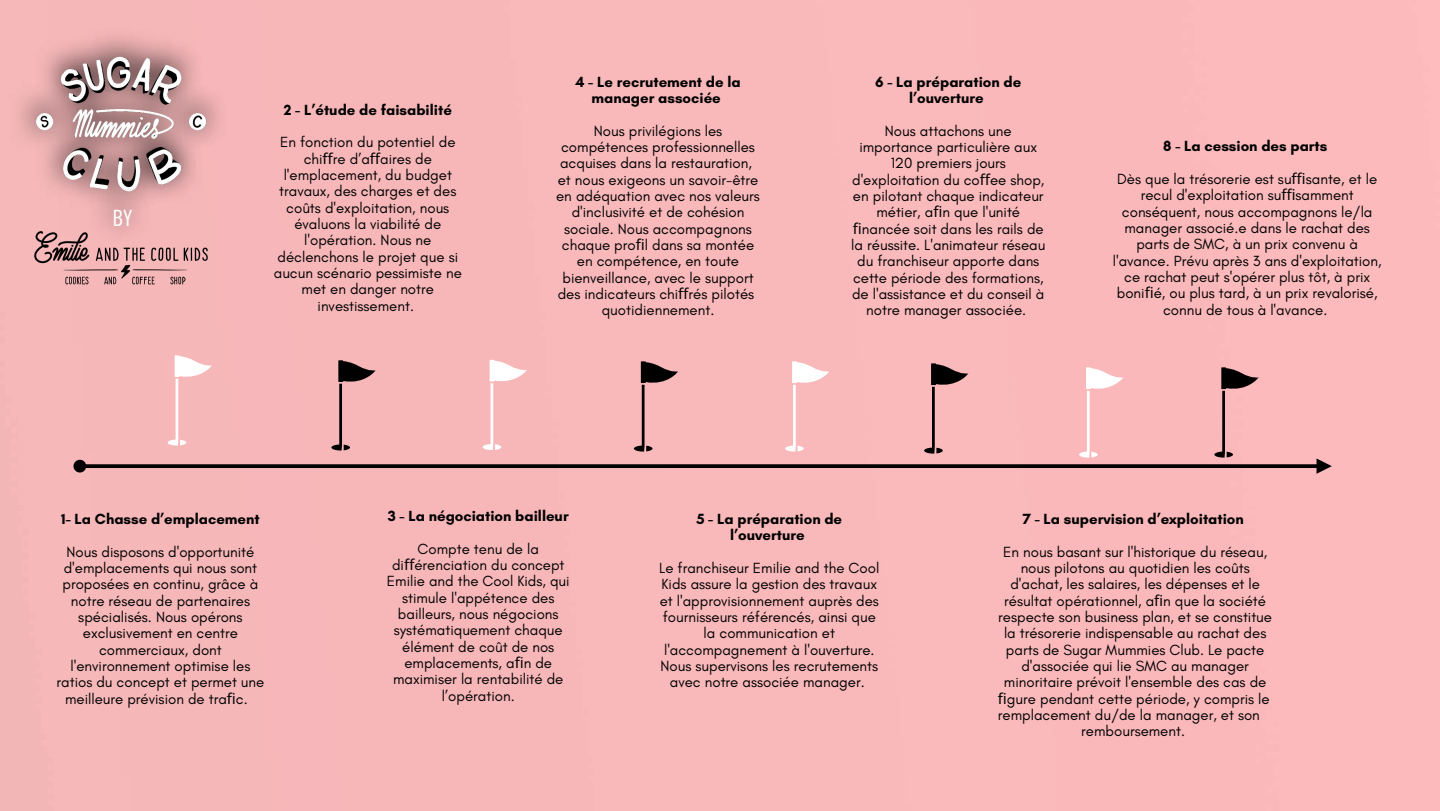
<style>
.page{position:relative;width:1440px;height:811px;background:#fff}
.page>*{position:absolute;margin:0;border:0;box-sizing:border-box;transform-origin:0 0}
.t1{font:22.5px "Open Sans Condensed";color:#fff}
.t2{font:15px/16.4px "Glacial Indifference";color:#000;text-align:center}
.t3{font:700 15px/16.4px "Glacial Indifference";color:#000;text-align:center}
.s1{font-family:"Noto Sans"}
</style>
<div class="page">
<div style="left:0;top:0;width:1440px;height:810px;background:#f9b8ba"></div>
<div style="left:73px;top:459px;width:13px;height:13px;background:#000;border-radius:50%"></div>
<img style="left:26px;top:29px;width:190px;height:190px">
<svg style="left:84px;top:355px;width:1248px;height:118px;background:#ebafb1"></svg>
<img style="left:86px;top:178px;width:69px;height:53px">
<img style="left:35px;top:231px;width:172px;height:56px">
<p class="t1" style="left:112px;top:202px;width:21px">BY</p>
<p class="t3" style="left:284px;top:101px;width:170px">2 - L’étude de faisabilité</p>
<p class="t2" style="left:274px;top:134px;width:190px">En fonction du potentiel de chi<span class="s1">ff</span>re d’a<span class="s1">ff</span>aires de l'emplacement, du budget travaux, des charges et des coûts d'exploitation, nous évaluons la viabilité de l'opération. Nous ne déclenchons le projet que si aucun scénario pessimiste ne met en danger notre investissement.</p>
<p class="t3" style="left:575px;top:73px;width:167px">4 - Le recrutement de la manager associée</p>
<p class="t2" style="left:560px;top:122px;width:196px">Nous privilégions les compétences professionnelles acquises dans la restauration,</p>
<p class="t2" style="left:556px;top:171px;width:205px">et nous exigeons un savoir-être en adéquation avec nos valeurs d'inclusivité et de cohésion sociale. Nous accompagnons chaque pro<span class="s1">fi</span>l dans sa montée en compétence, en toute bienveillance, avec le support des indicateurs chi<span class="s1">ff</span>rés pilotés</p>
<p class="t2" style="left:602px;top:302px;width:114px">quotidiennement.</p>
<p class="t3" style="left:875px;top:73px;width:148px">6 - La préparation de l’ouverture</p>
<p class="t2" style="left:851px;top:122px;width:196px">Nous attachons une importance particulière aux<br>120 premiers jours d'exploitation du co<span class="s1">ff</span>ee shop, en pilotant chaque indicateur métier, a<span class="s1">fi</span>n que l'unité <span class="s1">fi</span>nancée soit dans les rails de la réussite. L'animateur réseau du franchiseur apporte dans cette période des formations, de l'assistance et du conseil à notre manager associée.</p>
<p class="t3" style="left:1163px;top:138px;width:166px">8 - La cession des parts</p>
<p class="t2" style="left:1113px;top:170px;width:270px">Dès que la trésorerie est su<span class="s1">ffi</span>sante, et le recul d'exploitation su<span class="s1">ffi</span>samment conséquent, nous accompagnons le/la manager associé.e dans le rachat des parts de SMC, à un prix convenu à l'avance. Prévu après 3 ans d'exploitation, ce rachat peut s'opérer plus tôt, à prix boni<span class="s1">fi</span>é, ou plus tard, à un prix revalorisé, connu de tous à l'avance.</p>
<p class="t3" style="left:61px;top:510px;width:200px">1- La Chasse d’emplacement</p>
<p class="t2" style="left:57px;top:543px;width:209px">Nous disposons d'opportunité d'emplacements qui nous sont proposées en continu, grâce à notre réseau de partenaires spécialisés. Nous opérons exclusivement en centre commerciaux, dont l'environnement optimise les ratios du concept et permet une meilleure prévision de tra<span class="s1">fi</span>c.</p>
<p class="t3" style="left:388px;top:507px;width:182px">3 - La négociation bailleur</p>
<p class="t2" style="left:387px;top:540px;width:184px">Compte tenu de la di<span class="s1">ff</span>érenciation du concept<br>Emilie and the Cool Kids, qui stimule l'appétence des bailleurs, nous négocions systématiquement chaque élément de coût de nos emplacements, a<span class="s1">fi</span>n de maximiser la rentabilité de l’opération.</p>
<p class="t3" style="left:696px;top:510px;width:147px">5 - La préparation de l’ouverture</p>
<p class="t2" style="left:659px;top:559px;width:222px">Le franchiseur Emilie and the Cool<br>Kids assure la gestion des travaux et l'approvisionnement auprès des fournisseurs référencés, ainsi que la communication et l'accompagnement à l'ouverture.<br>Nous supervisons les recrutements avec notre associée manager.</p>
<p class="t3" style="left:1023px;top:510px;width:223px">7 - La supervision d’exploitation</p>
<p class="t2" style="left:998px;top:543px;width:276px">En nous basant sur l'historique du réseau, nous pilotons au quotidien les coûts d'achat, les salaires, les dépenses et le résultat opérationnel, a<span class="s1">fi</span>n que la société respecte son business plan, et se constitue la trésorerie indispensable au rachat des parts de Sugar Mummies Club. Le pacte d'associée qui lie SMC au manager minoritaire prévoit l'ensemble des cas de <span class="s1">fi</span>gure pendant cette période, y compris le</p>
<p class="t2" style="left:998px;top:706px;width:264px">remplacement du/de la manager, et son</p>
<p class="t2" style="left:1081px;top:722px;width:105px">remboursement.</p>
</div>
